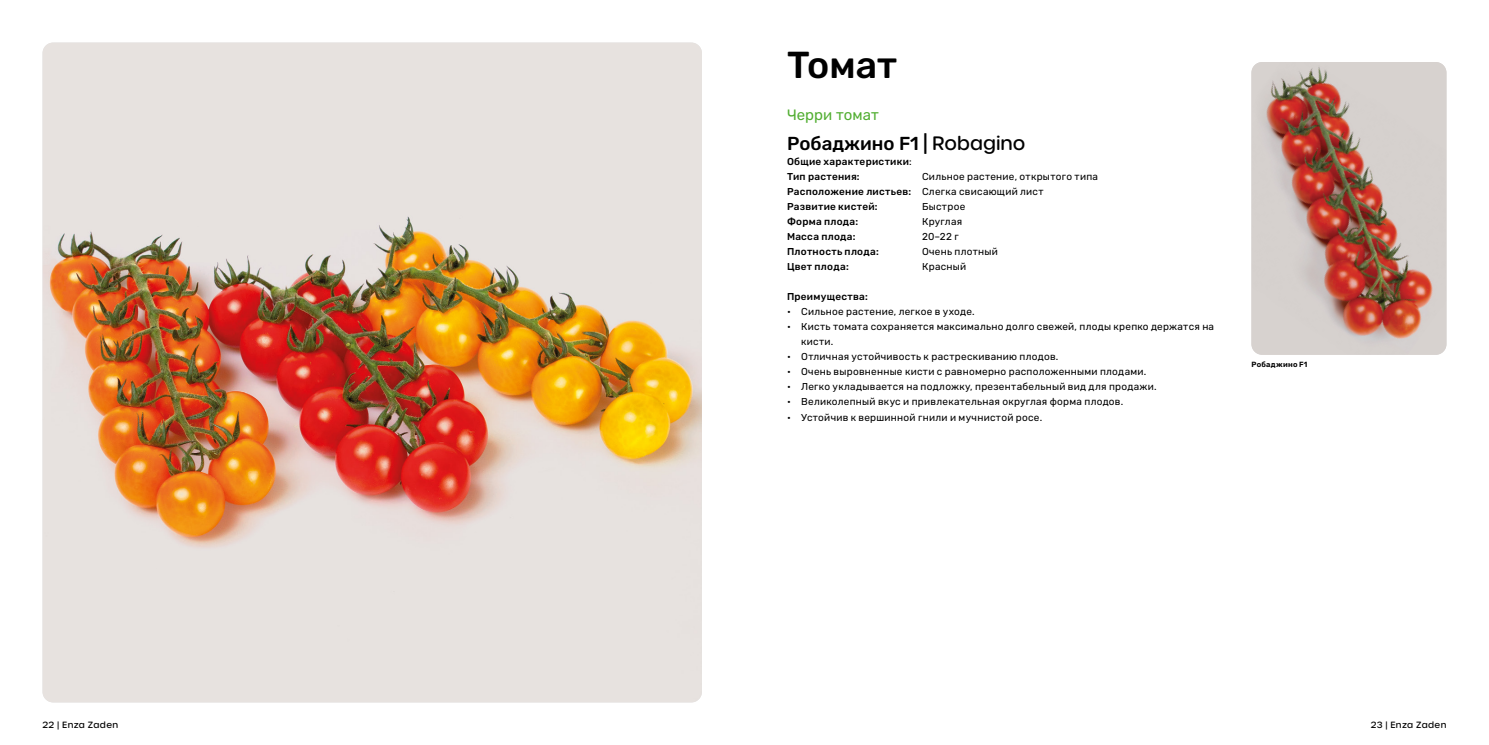
<style>
.page{position:relative;width:1489px;height:745px;background:#fff}
.page>*{position:absolute;margin:0;border:0;box-sizing:border-box;transform-origin:0 0}
.title_-_general_term{font:500 37.5px "Rubik";color:#000}
.normal_text{font:500 18.75px "Rubik";color:#000}
.normal_text-2{font:15px "Rubik";letter-spacing:.005em;color:#52ae32}
.normal_text-3{font:10px/15px "Rubik";letter-spacing:.025em;color:#000}
.normal_text-4{font:500 10px "Rubik";letter-spacing:.025em;color:#000}
.t1{font:500 8.75px "Urbane Rounded";letter-spacing:.04em;color:#000}
.picture_variety_name{font:600 7.5px "Rubik";letter-spacing:.035em;color:#000}
.s1{font-family:"Urbane Rounded"}
.s2{font-weight:400}
</style>
<div class="page">
<img style="left:43px;top:43px;width:659px;height:659px">
<img style="left:1251px;top:62px;width:195px;height:292px">
<p class="title_-_general_term" style="left:787px;top:43px;width:112px">Томат</p>
<p class="normal_text-2" style="left:787px;top:106px;width:93px">Черри томат</p>
<p class="normal_text" style="left:787px;top:133px;width:240px">Робаджино F1 | <span class="s1">Robagino</span></p>
<p class="normal_text-4" style="left:787px;top:156px;width:126px">Общие характеристики<span class="s2">:</span></p>
<p class="normal_text-4" style="left:787px;top:171px;width:74px">Тип растения:</p>
<p class="normal_text-3" style="left:922px;top:169px;width:177px">Сильное растение, открытого типа</p>
<p class="normal_text-4" style="left:787px;top:186px;width:258px">Расположение листьев: <span class="s2">Слегка свисающий лист</span></p>
<p class="normal_text-4" style="left:787px;top:201px;width:92px">Развитие кистей:</p>
<p class="normal_text-3" style="left:922px;top:199px;width:45px">Быстрое</p>
<p class="normal_text-4" style="left:787px;top:216px;width:73px">Форма плода:</p>
<p class="normal_text-3" style="left:922px;top:214px;width:41px">Круглая</p>
<p class="normal_text-4" style="left:787px;top:231px;width:70px">Масса плода:</p>
<p class="normal_text-3" style="left:922px;top:229px;width:38px">20–22 г</p>
<p class="normal_text-4" style="left:787px;top:246px;width:93px">Плотность плода:</p>
<p class="normal_text-3" style="left:922px;top:244px;width:77px">Очень плотный</p>
<p class="normal_text-4" style="left:787px;top:261px;width:63px">Цвет плода:</p>
<p class="normal_text-3" style="left:922px;top:259px;width:46px">Красный</p>
<p class="normal_text-4" style="left:787px;top:291px;width:82px">Преимущества:</p>
<p class="normal_text-3" style="left:787px;top:304px;width:189px">• Сильное растение, легкое в уходе.</p>
<p class="normal_text-3" style="left:801px;top:319px;width:414px;text-indent:-14px">• Кисть томата сохраняется максимально долго свежей, плоды крепко держатся на кисти.</p>
<p class="normal_text-3" style="left:787px;top:349px;width:273px">• Отличная устойчивость к растрескиванию плодов.</p>
<p class="normal_text-3" style="left:787px;top:364px;width:361px">• Очень выровненные кисти с равномерно расположенными плодами.</p>
<p class="normal_text-3" style="left:787px;top:379px;width:371px">• Легко укладывается на подложку, презентабельный вид для продажи.</p>
<p class="normal_text-3" style="left:787px;top:394px;width:337px">• Великолепный вкус и привлекательная округлая форма плодов.</p>
<p class="normal_text-3" style="left:787px;top:409px;width:257px">• Устойчив к вершинной гнили и мучнистой росе.</p>
<p class="picture_variety_name" style="left:1251px;top:360px;width:58px">Робаджино F1</p>
<p class="t1" style="left:43px;top:718px;width:77px">22 | Enza Zaden</p>
<p class="t1" style="left:1370px;top:718px;width:77px">23 | Enza Zaden</p>
</div>
